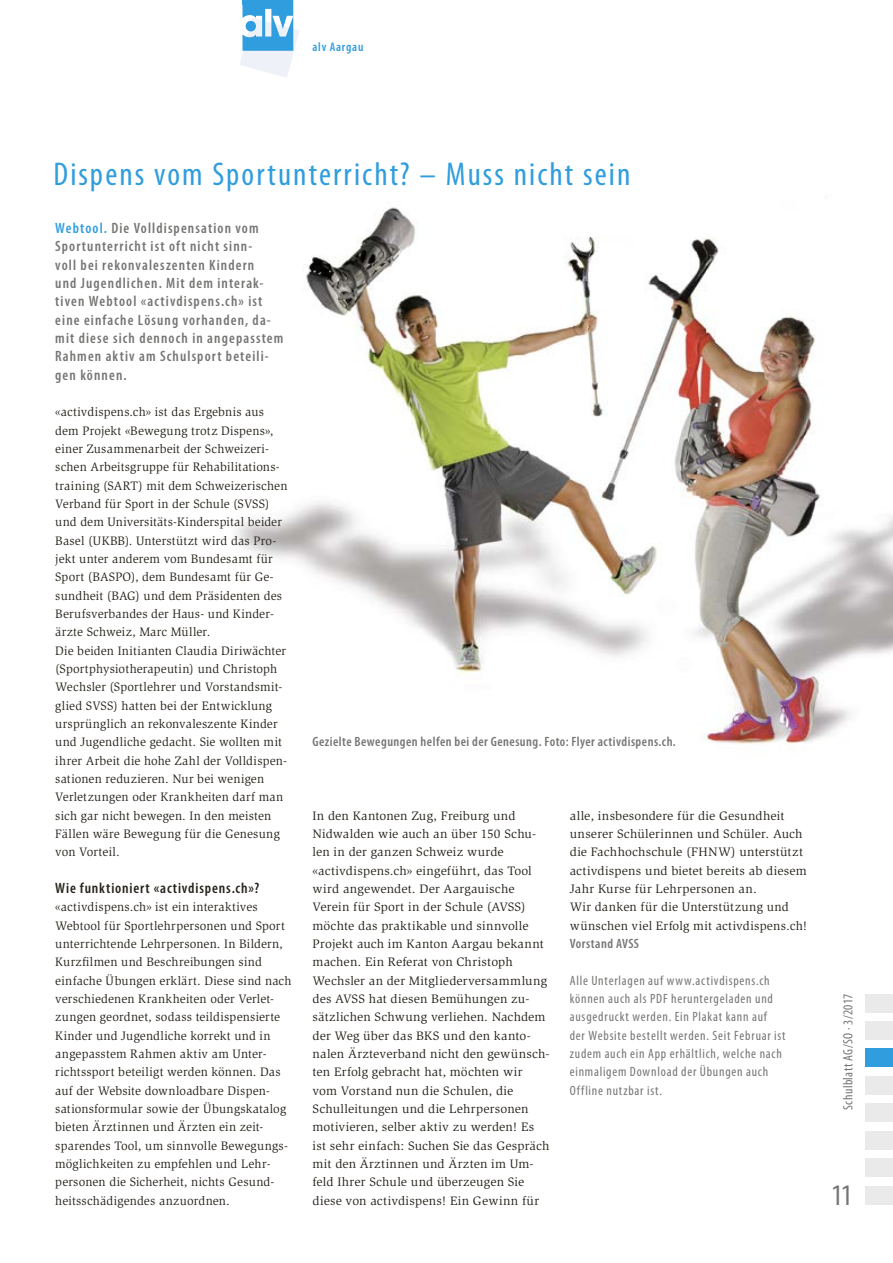
<style>
.page{position:relative;width:893px;height:1263px;background:#fff}
.page>*{position:absolute;margin:0;border:0;box-sizing:border-box;transform-origin:0 0}
.t1{font:condensed 33px "Myriad Pro";letter-spacing:.06em;color:#309dde}
.t2{font:condensed 30px "Myriad Pro";color:#757574}
.t3{font:600 condensed 15px/18.3px "Myriad Pro";letter-spacing:.075em;color:#757574}
.t4{font:600 condensed 15px "Myriad Pro";letter-spacing:.055em;color:#27231c}
.t5{font:condensed 13.5px/18.3px "Myriad Pro";letter-spacing:.055em;color:#757574}
.t6{font:600 condensed 13.5px "Myriad Pro";letter-spacing:.035em;color:#757574}
.t7{font:condensed 13.5px "Myriad Pro";letter-spacing:.03em;color:#757574}
.t8{font:12.6px/18.3px "Slimbach Std";letter-spacing:.015em;color:#27231c}
.t9{font:600 condensed 12.6px "Myriad Pro";letter-spacing:.06em;color:#309dde}
.s1{color:#309dde}
</style>
<div class="page">
<div style="left:865px;top:1021px;width:28px;height:18px;background:#eaeaea"></div>
<div style="left:865px;top:994px;width:28px;height:18px;background:#eaeaea"></div>
<div style="left:865px;top:1076px;width:28px;height:18px;background:#eaeaea"></div>
<div style="left:865px;top:1103px;width:28px;height:19px;background:#eaeaea"></div>
<div style="left:865px;top:1131px;width:28px;height:18px;background:#eaeaea"></div>
<div style="left:865px;top:1186px;width:28px;height:18px;background:#eaeaea"></div>
<div style="left:865px;top:1158px;width:28px;height:19px;background:#eaeaea"></div>
<div style="left:865px;top:1048px;width:28px;height:19px;background:#309dde"></div>
<svg style="left:240px;top:0;width:59px;height:77px"></svg>
<img style="left:235px;top:207px;width:658px;height:538px">
<p class="t9" style="left:313px;top:39px;width:52px">alv Aargau</p>
<h1 class="t1" style="left:54px;top:154px;width:578px">Dispens vom Sportunterricht? – Muss nicht sein</h1>
<p class="t3" style="left:55px;top:219px;width:230px"><span class="s1">Webtool.</span> Die Volldispensation vom Sportunterricht ist oft nicht sinn-<br>voll bei rekonvaleszenten Kindern<br>und Jugendlichen. Mit dem interak&shy;tiven Webtool «activdispens.ch» ist eine einfache Lösung vorhanden, da&shy;mit diese sich dennoch in angepasstem Rahmen aktiv am Schulsport beteili&shy;gen können.</p>
<p class="t8" style="left:55px;top:403px;width:234px">«activdispens.ch» ist das Ergebnis aus dem Projekt «Bewegung trotz Dispens», einer Zusammenarbeit der Schweizeri&shy;schen Arbeitsgruppe für Rehabilitations&shy;training (SART) mit dem Schweizerischen Verband für Sport in der Schule (SVSS) und dem Universitäts-Kinderspital beider Basel (UKBB). Unterstützt wird das Pro&shy;jekt unter anderem vom Bundesamt für Sport (BASPO), dem Bundesamt für Ge&shy;sundheit (BAG) und dem Präsidenten des Berufsverbandes der Haus- und Kinder&shy;ärzte Schweiz, Marc Müller.<br>Die beiden Initianten Claudia Diriwächter (Sportphysiotherapeutin) und Christoph Wechsler (Sportlehrer und Vorstandsmit&shy;glied SVSS) hatten bei der Entwicklung ursprünglich an rekonvaleszente Kinder und Jugendliche gedacht. Sie wollten mit ihrer Arbeit die hohe Zahl der Volldispen&shy;sationen reduzieren. Nur bei wenigen Verletzungen oder Krankheiten darf man sich gar nicht bewegen. In den meisten Fällen wäre Bewegung für die Genesung von Vorteil.</p>
<p class="t4" style="left:55px;top:879px;width:206px">Wie funktioniert «activdispens.ch»?</p>
<p class="t8" style="left:55px;top:898px;width:238px">«activdispens.ch» ist ein interaktives Webtool für Sportlehrpersonen und Sport unterrichtende Lehrpersonen. In Bildern, Kurzfilmen und Beschreibungen sind einfache Übungen erklärt. Diese sind nach verschiedenen Krankheiten oder Verlet&shy;zungen geordnet, sodass teildispensierte Kinder und Jugendliche korrekt und in angepasstem Rahmen aktiv am Unter&shy;richtssport beteiligt werden können. Das auf der Website downloadbare Dispen&shy;sationsformular sowie der Übungskatalog bieten Ärztinnen und Ärzten ein zeit&shy;sparendes Tool, um sinnvolle Bewegungs&shy;möglichkeiten zu empfehlen und Lehr&shy;personen die Sicherheit, nichts Gesund&shy;heitsschädigendes anzuordnen.</p>
<p class="t6" style="left:313px;top:733px;width:365px">Gezielte Bewegungen helfen bei der Genesung. Foto: Flyer activdispens.ch.</p>
<p class="t8" style="left:313px;top:806px;width:239px">In den Kantonen Zug, Freiburg und Nidwalden wie auch an über 150 Schu&shy;len in der ganzen Schweiz wurde «activdispens.ch» eingeführt, das Tool wird angewendet. Der Aargauische Verein für Sport in der Schule (AVSS) möchte das praktikable und sinnvolle Projekt auch im Kanton Aargau bekannt machen. Ein Referat von Christoph Wechsler an der Mitgliederversammlung des AVSS hat diesen Bemühungen zu&shy;sätzlichen Schwung verliehen. Nachdem der Weg über das BKS und den kanto&shy;nalen Ärzteverband nicht den gewünsch&shy;ten Erfolg gebracht hat, möchten wir vom Vorstand nun die Schulen, die Schulleitungen und die Lehrpersonen motivieren, selber aktiv zu werden! Es ist sehr einfach: Suchen Sie das Gespräch mit den Ärztinnen und Ärzten im Um&shy;feld Ihrer Schule und überzeugen Sie diese von activdispens! Ein Gewinn für</p>
<p class="t8" style="left:570px;top:806px;width:239px">alle, insbesondere für die Gesundheit unserer Schülerinnen und Schüler. Auch die Fachhochschule (FHNW) unterstützt activdispens und bietet bereits ab diesem Jahr Kurse für Lehrpersonen an.<br>Wir danken für die Unterstützung und wünschen viel Erfolg mit activdispens.ch!</p>
<p class="t6" style="left:570px;top:935px;width:71px">Vorstand AVSS</p>
<p class="t5" style="left:570px;top:971px;width:217px">Alle Unterlagen auf www.activdispens.ch können auch als PDF heruntergeladen und ausgedruckt werden. Ein Plakat kann auf<br>der Website bestellt werden. Seit Februar ist zudem auch ein App erhältlich, welche nach einmaligem Download der Übungen auch Offline nutzbar ist.</p>
<p class="t7" style="left:840px;top:1110px;width:118px;rotate:-90deg">Schulblatt AG/SO · 3/2017</p>
<h2 class="t2" style="left:831px;top:1176px;width:23px">11</h2>
</div>
